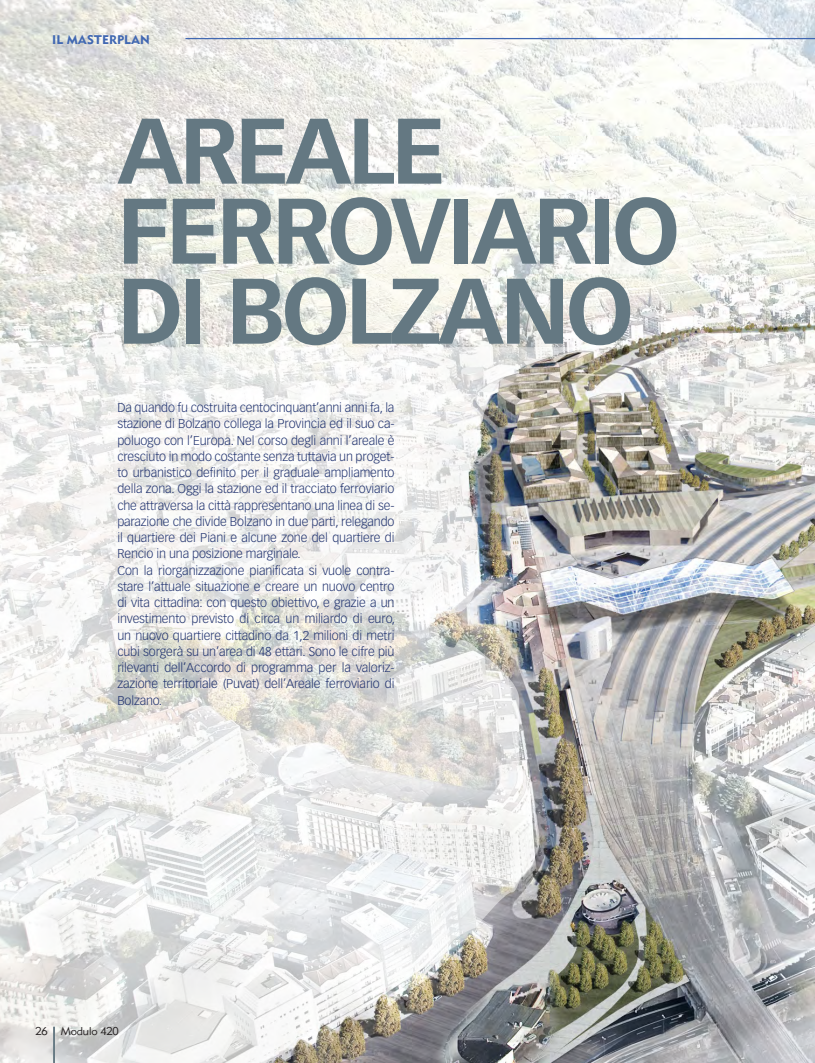
<style>
.page{position:relative;width:815px;height:1063px;background:#fff}
.page>*{position:absolute;margin:0;border:0;box-sizing:border-box;transform-origin:0 0}
.t1{font:700 91.25px/80px "Vectora LT Std";letter-spacing:-.04em;color:#647882}
.t2{font:300 12.5px/16.2px "Vectora LT Std";letter-spacing:-.01em;color:#223470}
.t3{font:12.5px "Metro Black Two";color:#4168b2}
.t4{font:11.25px "Metro Lite Two";letter-spacing:-.015em;color:#231f20}
</style>
<div class="page">
<img style="left:0;top:0;width:815px;height:1063px">
<svg style="left:0;top:347px;width:579px;height:716px"></svg>
<hr style="left:53px;top:1027px;width:2px;height:36px;background:#647882">
<hr style="left:185px;top:38px;width:630px;height:1px;background:#4168b2">
<p class="t3" style="left:52px;top:32px;width:99px">IL MASTERPLAN</p>
<h1 class="t1" style="left:117px;top:111px;width:564px">AREALE<br>FERROVIARIO<br>DI BOLZANO</h1>
<p class="t2" style="left:117px;top:400px;width:279px">Da quando fu costruita centocinquant’anni anni fa, la stazione di Bolzano collega la Provincia ed il suo ca&shy;poluogo con l’Europa. Nel corso degli anni l’areale è cresciuto in modo costante senza tuttavia un proget&shy;to urbanistico definito per il graduale ampliamento della zona. Oggi la stazione ed il tracciato ferroviario che attraversa la città rappresentano una linea di se&shy;parazione che divide Bolzano in due parti, relegando il quartiere dei Piani e alcune zone del quartiere di Rencio in una posizione marginale.<br>Con la riorganizzazione pianificata si vuole contra&shy;stare l’attuale situazione e creare un nuovo centro di vita cittadina: con questo obiettivo, e grazie a un investimento previsto di circa un miliardo di euro, un nuovo quartiere cittadino da 1,2 milioni di metri cubi sorgerà su un’area di 48 ettari. Sono le cifre più rilevanti dell’Accordo di programma per la valoriz&shy;zazione territoriale (Puvat) dell’Areale ferroviario di Bolzano.</p>
<p class="t4" style="left:35px;top:1025px;width:85px">26 Modulo 420</p>
</div>
